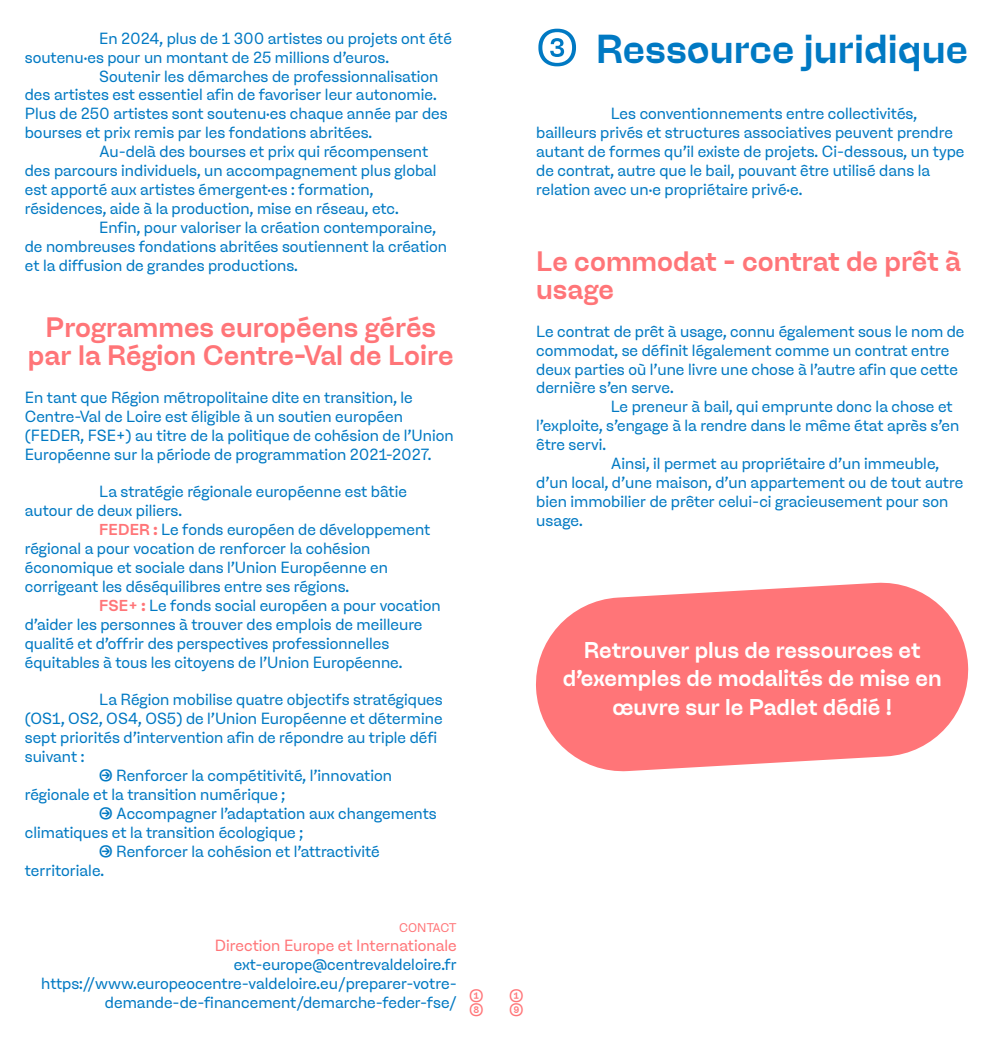
<style>
.page{position:relative;width:993px;height:1042px;background:#fff}
.page>*{position:absolute;margin:0;border:0;box-sizing:border-box;transform-origin:0 0}
.t1{font:50.75px "Devenir Art Text";color:#0079c3}
.fonction{font:40.25px "Devenir Art Display Medium Backslanted";color:#0079c3}
.grands_textes{font:500 28px/28.3px "Devenir Art Text";color:#ff7578;text-align:center}
.liens{font:500 22.75px/28.3px "Devenir Art Text";color:#fff;text-align:center}
.t2{font:17.5px "Devenir Art Text";color:#ff7578}
.texte_courant{font:15.75px/18.9px "Devenir Art Text";color:#0079c3}
.fonction-2{font:15.75px/18.9px "Devenir Art Text";color:#0079c3;text-align:right}
.fonction-3{font:15.75px "Devenir Art Text";color:#ff7578}
.contact{font:12.25px "Devenir Art Text";letter-spacing:-.02em;color:#ff7578}
.s1{font-weight:500;color:#ff7578}
.s2{font-weight:500}
</style>
<div class="page">
<svg style="left:536px;top:582px;width:433px;height:190px;fill:#ff7578"></svg>
<p class="texte_courant" style="left:25px;top:29px;width:428px;text-indent:74px">En 2024, plus de 1 300 artistes ou projets ont été soutenu·es pour un montant de 25 millions d’euros.</p>
<p class="texte_courant" style="left:25px;top:66px;width:424px;text-indent:74px">Soutenir les démarches de professionnalisation des artistes est essentiel afin de favoriser leur autonomie.<br>Plus de 250 artistes sont soutenu·es chaque année par des bourses et prix remis par les fondations abritées.</p>
<p class="texte_courant" style="left:25px;top:142px;width:413px;text-indent:74px">Au-delà des bourses et prix qui récompensent des parcours individuels, un accompagnement plus global est apporté aux artistes émergent·es : formation, résidences, aide à la production, mise en réseau, etc.</p>
<p class="texte_courant" style="left:25px;top:218px;width:424px;text-indent:74px">Enfin, pour valoriser la création contemporaine, de nombreuses fondations abritées soutiennent la création et la diffusion de grandes productions.</p>
<p class="grands_textes" style="left:28px;top:313px;width:427px">Programmes européens gérés par la Région Centre-Val de Loire</p>
<p class="texte_courant" style="left:25px;top:388px;width:430px">En tant que Région métropolitaine dite en transition, le Centre-Val de Loire est éligible à un soutien européen (FEDER, FSE+) au titre de la politique de cohésion de l’Union Européenne sur la période de programmation 2021-2027.</p>
<p class="texte_courant" style="left:25px;top:482px;width:383px;text-indent:74px">La stratégie régionale européenne est bâtie autour de deux piliers.</p>
<p class="texte_courant" style="left:25px;top:520px;width:407px;text-indent:74px"><span class="s1">FEDER :</span> Le fonds européen de développement régional a pour vocation de renforcer la cohésion économique et sociale dans l’Union Européenne en corrigeant les déséquilibres entre ses régions.</p>
<p class="texte_courant" style="left:25px;top:596px;width:417px;text-indent:74px"><span class="s1">FSE+ :</span> Le fonds social européen a pour vocation d’aider les personnes à trouver des emplois de meilleure qualité et d’offrir des perspectives professionnelles équitables à tous les citoyens de l’Union Européenne.</p>
<p class="texte_courant" style="left:25px;top:690px;width:419px;text-indent:74px">La Région mobilise quatre objectifs stratégiques (OS1, OS2, OS4, OS5) de l’Union Européenne et détermine sept priorités d’intervention afin de répondre au triple défi suivant :</p>
<p class="texte_courant" style="left:25px;top:766px;width:368px;text-indent:74px"><span class="s2">(-&gt;)</span> Renforcer la compétitivité, l’innovation régionale et la transition numérique ;</p>
<p class="texte_courant" style="left:25px;top:803px;width:413px;text-indent:74px"><span class="s2">(-&gt;)</span> Accompagner l’adaptation aux changements climatiques et la transition écologique ;</p>
<p class="texte_courant" style="left:25px;top:841px;width:356px;text-indent:74px"><span class="s2">(-&gt;)</span> Renforcer la cohésion et l’attractivité territoriale.</p>
<p class="contact" style="left:399px;top:920px;width:59px">CONTACT</p>
<p class="fonction-3" style="left:215px;top:936px;width:243px">Direction Europe et Internationale</p>
<p class="fonction-2" style="left:234px;top:955px;width:224px">ext-europe@centrevaldeloire.fr</p>
<p class="fonction-2" style="left:41px;top:974px;width:417px">https://www.europeocentre-valdeloire.eu/preparer-votre&shy;demande-de-financement/demarche-feder-fse/</p>
<p class="t2" style="left:469px;top:985px;width:16px">①</p>
<p class="t2" style="left:469px;top:999px;width:16px">⑧</p>
<p class="t1" style="left:536px;top:17px;width:43px">③</p>
<p class="fonction" style="left:595px;top:24px;width:374px">Ressource juridique</p>
<p class="texte_courant" style="left:536px;top:104px;width:429px;text-indent:74px">Les conventionnements entre collectivités, bailleurs privés et structures associatives peuvent prendre autant de formes qu’il existe de projets. Ci-dessous, un type de contrat, autre que le bail, pouvant être utilisé dans la relation avec un·e propriétaire privé·e.</p>
<p class="grands_textes" style="left:536px;top:247px;width:426px;text-align:left">Le commodat - contrat de prêt à usage</p>
<p class="texte_courant" style="left:536px;top:322px;width:429px">Le contrat de prêt à usage, connu également sous le nom de commodat, se définit légalement comme un contrat entre deux parties où l’une livre une chose à l’autre afin que cette dernière s’en serve.</p>
<p class="texte_courant" style="left:536px;top:397px;width:424px;text-indent:74px">Le preneur à bail, qui emprunte donc la chose et l’exploite, s’engage à la rendre dans le même état après s’en être servi.</p>
<p class="texte_courant" style="left:536px;top:454px;width:428px;text-indent:74px">Ainsi, il permet au propriétaire d’un immeuble, d’un local, d’une maison, d’un appartement ou de tout autre bien immobilier de prêter celui-ci gracieusement pour son usage.</p>
<p class="liens" style="left:562px;top:636px;width:380px">Retrouver plus de ressources et d'exemples de modalités de mise en œuvre sur le Padlet dédié !</p>
<p class="t2" style="left:509px;top:985px;width:16px">①</p>
<p class="t2" style="left:509px;top:999px;width:16px">⑨</p>
</div>
